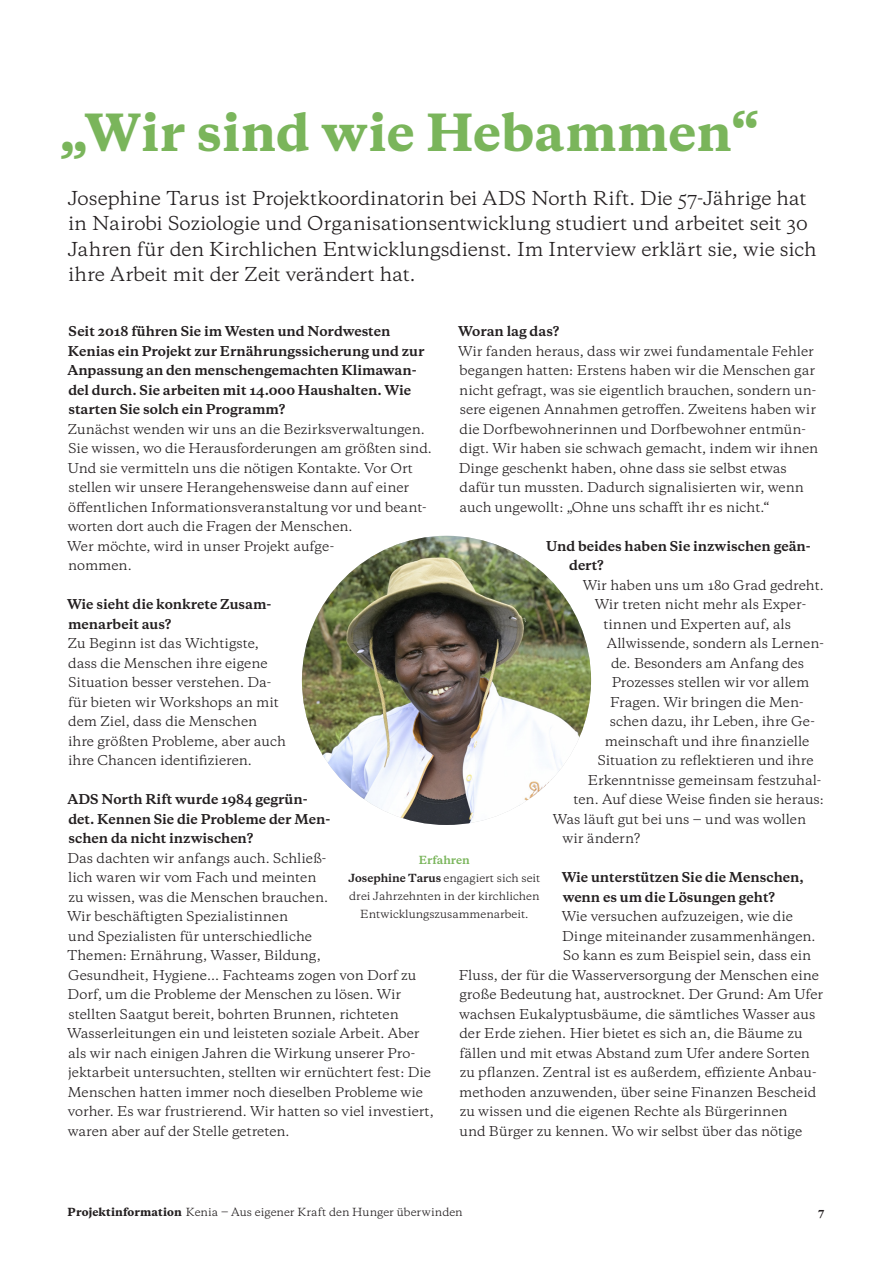
<style>
.page{position:relative;width:893px;height:1263px;background:#fff}
.page>*{position:absolute;margin:0;border:0;box-sizing:border-box;transform-origin:0 0}
.Projektinfo_Überschrift__32pt_ZAB_43pt{font:800 48px "Galaxie Copernicus";letter-spacing:.005em;color:#7ab55b}
.Projektinfo_Einleitungstext_12pt_ZAB_17p{font:18px/25.5px "Galaxie Copernicus";letter-spacing:-.005em;color:#231f20}
.Projektinfo_Fließtext_8_5pt_ZAB_13_pt{font:12.75px/19.5px "Galaxie Copernicus";color:#231f20}
.Projektinfo_Fließtext_8_5pt_ZAB_13_pt-2{font:700 12.75px/19.5px "Galaxie Copernicus";color:#231f20}
.Projektinfo_Bildunterschrift__7pt_ZAB_12{font:10.5px/18px "Galaxie Copernicus";color:#231f20;text-align:center}
.Projektinfo_Bildunterschrift__7pt_ZAB_12-2{font:700 10.5px "Galaxie Copernicus";color:#7ab55b}
.t1{font:700 10.5px "Galaxie Copernicus";color:#231f20}
.s1{font-weight:700}
.s2{font-weight:800}
</style>
<div class="page">
<img style="left:302px;top:536px;width:289px;height:289px;border-radius:145px">
<p class="Projektinfo_Überschrift__32pt_ZAB_43pt" style="left:58px;top:101px;width:704px">„Wir sind wie Hebammen“</p>
<p class="Projektinfo_Einleitungstext_12pt_ZAB_17p" style="left:68px;top:185px;width:750px">Josephine Tarus ist Projektkoordinatorin bei ADS North Rift. Die 57-Jährige hat in Nairobi Soziologie und Organisationsentwicklung studiert und arbeitet seit 30<br>Jahren für den Kirchlichen Entwicklungsdienst. Im Interview erklärt sie, wie sich ihre Arbeit mit der Zeit verändert hat.</p>
<p class="Projektinfo_Fließtext_8_5pt_ZAB_13_pt-2" style="left:67px;top:322px;width:359px">Seit 2018 führen Sie im Westen und Nordwesten Kenias ein Projekt zur Ernährungssicherung und zur Anpassung an den menschengemachten Klimawan&shy;del durch. Sie arbeiten mit 14.000 Haushalten. Wie starten Sie solch ein Programm?</p>
<p class="Projektinfo_Fließtext_8_5pt_ZAB_13_pt" style="left:67px;top:419px;width:366px">Zunächst wenden wir uns an die Bezirksverwaltungen.<br>Sie wissen, wo die Herausforderungen am größten sind.<br>Und sie vermitteln uns die nötigen Kontakte. Vor Ort stellen wir unsere Herangehensweise dann auf einer öffentlichen Informationsveranstaltung vor und beant&shy;worten dort auch die Fragen der Menschen.<br>Wer möchte, wird in unser Projekt aufge-<br>nommen.</p>
<p class="Projektinfo_Fließtext_8_5pt_ZAB_13_pt-2" style="left:67px;top:595px;width:206px">Wie sieht die konkrete Zusam&shy;menarbeit aus?</p>
<p class="Projektinfo_Fließtext_8_5pt_ZAB_13_pt" style="left:68px;top:634px;width:220px">Zu Beginn ist das Wichtigste, dass die Menschen ihre eigene<br>Situation besser verstehen. Da&shy;für bieten wir Workshops an mit dem Ziel, dass die Menschen<br>ihre größten Probleme, aber auch ihre Chancen identifizieren.</p>
<p class="Projektinfo_Fließtext_8_5pt_ZAB_13_pt-2" style="left:67px;top:790px;width:264px">ADS North Rift wurde 1984 gegrün&shy;det. Kennen Sie die Probleme der Men&shy;schen da nicht inzwischen?</p>
<p class="Projektinfo_Fließtext_8_5pt_ZAB_13_pt" style="left:67px;top:848px;width:368px">Das dachten wir anfangs auch. Schließ-<br>lich waren wir vom Fach und meinten<br>zu wissen, was die Menschen brauchen.<br>Wir beschäftigten Spezialistinnen<br>und Spezialisten für unterschiedliche<br>Themen: Ernährung, Wasser, Bildung,<br>Gesundheit, Hygiene... Fachteams zogen von Dorf zu Dorf, um die Probleme der Menschen zu lösen. Wir stellten Saatgut bereit, bohrten Brunnen, richteten Wasserleitungen ein und leisteten soziale Arbeit. Aber als wir nach einigen Jahren die Wirkung unserer Pro&shy;jektarbeit untersuchten, stellten wir ernüchtert fest: Die Menschen hatten immer noch dieselben Probleme wie vorher. Es war frustrierend. Wir hatten so viel investiert, waren aber auf der Stelle getreten.</p>
<p class="Projektinfo_Fließtext_8_5pt_ZAB_13_pt-2" style="left:458px;top:322px;width:103px">Woran lag das?</p>
<p class="Projektinfo_Fließtext_8_5pt_ZAB_13_pt" style="left:458px;top:341px;width:362px">Wir fanden heraus, dass wir zwei fundamentale Fehler begangen hatten: Erstens haben wir die Menschen gar nicht gefragt, was sie eigentlich brauchen, sondern un&shy;sere eigenen Annahmen getroffen. Zweitens haben wir die Dorfbewohnerinnen und Dorfbewohner entmün&shy;digt. Wir haben sie schwach gemacht, indem wir ihnen Dinge geschenkt haben, ohne dass sie selbst etwas dafür tun mussten. Dadurch signalisierten wir, wenn auch ungewollt: „Ohne uns schafft ihr es nicht.“</p>
<p class="Projektinfo_Fließtext_8_5pt_ZAB_13_pt-2" style="left:569px;top:536px;width:243px;text-indent:-23px">Und beides haben Sie inzwischen geän&shy;dert?</p>
<p class="Projektinfo_Fließtext_8_5pt_ZAB_13_pt" style="left:583px;top:575px;width:243px">Wir haben uns um 180 Grad gedreht.</p>
<p class="Projektinfo_Fließtext_8_5pt_ZAB_13_pt" style="left:595px;top:595px;width:213px">Wir treten nicht mehr als Exper-</p>
<p class="Projektinfo_Fließtext_8_5pt_ZAB_13_pt" style="left:603px;top:614px;width:189px">tinnen und Experten auf, als</p>
<p class="Projektinfo_Fließtext_8_5pt_ZAB_13_pt" style="left:607px;top:634px;width:218px">Allwissende, sondern als Lernen-</p>
<p class="Projektinfo_Fließtext_8_5pt_ZAB_13_pt" style="left:611px;top:653px;width:194px">de. Besonders am Anfang des</p>
<p class="Projektinfo_Fließtext_8_5pt_ZAB_13_pt" style="left:612px;top:673px;width:199px">Prozesses stellen wir vor allem</p>
<p class="Projektinfo_Fließtext_8_5pt_ZAB_13_pt" style="left:610px;top:692px;width:195px">Fragen. Wir bringen die Men-</p>
<p class="Projektinfo_Fließtext_8_5pt_ZAB_13_pt" style="left:610px;top:712px;width:207px">schen dazu, ihr Leben, ihre Ge-</p>
<p class="Projektinfo_Fließtext_8_5pt_ZAB_13_pt" style="left:605px;top:731px;width:206px">meinschaft und ihre finanzielle</p>
<p class="Projektinfo_Fließtext_8_5pt_ZAB_13_pt" style="left:598px;top:751px;width:217px">Situation zu reflektieren und ihre</p>
<p class="Projektinfo_Fließtext_8_5pt_ZAB_13_pt" style="left:588px;top:770px;width:235px">Erkenntnisse gemeinsam festzuhal-</p>
<p class="Projektinfo_Fließtext_8_5pt_ZAB_13_pt" style="left:573px;top:790px;width:252px">ten. Auf diese Weise finden sie heraus:</p>
<p class="Projektinfo_Fließtext_8_5pt_ZAB_13_pt" style="left:553px;top:809px;width:255px">Was läuft gut bei uns ‒ und was wollen</p>
<p class="Projektinfo_Fließtext_8_5pt_ZAB_13_pt" style="left:562px;top:829px;width:79px">wir ändern?</p>
<p class="Projektinfo_Fließtext_8_5pt_ZAB_13_pt-2" style="left:562px;top:868px;width:244px">Wie unterstützen Sie die Menschen, wenn es um die Lösungen geht?</p>
<p class="Projektinfo_Fließtext_8_5pt_ZAB_13_pt" style="left:562px;top:907px;width:233px">Wie versuchen aufzuzeigen, wie die</p>
<p class="Projektinfo_Fließtext_8_5pt_ZAB_13_pt" style="left:562px;top:926px;width:255px">Dinge miteinander zusammenhängen.</p>
<p class="Projektinfo_Fließtext_8_5pt_ZAB_13_pt" style="left:563px;top:946px;width:250px">So kann es zum Beispiel sein, dass ein</p>
<p class="Projektinfo_Fließtext_8_5pt_ZAB_13_pt" style="left:459px;top:965px;width:362px">Fluss, der für die Wasserversorgung der Menschen eine</p>
<p class="Projektinfo_Fließtext_8_5pt_ZAB_13_pt" style="left:459px;top:985px;width:365px">große Bedeutung hat, austrocknet. Der Grund: Am Ufer</p>
<p class="Projektinfo_Fließtext_8_5pt_ZAB_13_pt" style="left:459px;top:1004px;width:358px">wachsen Eukalyptusbäume, die sämtliches Wasser aus</p>
<p class="Projektinfo_Fließtext_8_5pt_ZAB_13_pt" style="left:459px;top:1024px;width:345px">der Erde ziehen. Hier bietet es sich an, die Bäume zu</p>
<p class="Projektinfo_Fließtext_8_5pt_ZAB_13_pt" style="left:459px;top:1043px;width:352px">fällen und mit etwas Abstand zum Ufer andere Sorten</p>
<p class="Projektinfo_Fließtext_8_5pt_ZAB_13_pt" style="left:460px;top:1063px;width:358px">zu pflanzen. Zentral ist es außerdem, effiziente Anbau-</p>
<p class="Projektinfo_Fließtext_8_5pt_ZAB_13_pt" style="left:459px;top:1082px;width:358px">methoden anzuwenden, über seine Finanzen Bescheid</p>
<p class="Projektinfo_Fließtext_8_5pt_ZAB_13_pt" style="left:460px;top:1102px;width:329px">zu wissen und die eigenen Rechte als Bürgerinnen</p>
<p class="Projektinfo_Fließtext_8_5pt_ZAB_13_pt" style="left:459px;top:1121px;width:344px">und Bürger zu kennen. Wo wir selbst über das nötige</p>
<p class="Projektinfo_Bildunterschrift__7pt_ZAB_12-2" style="left:419px;top:853px;width:53px">Erfahren</p>
<p class="Projektinfo_Bildunterschrift__7pt_ZAB_12" style="left:348px;top:869px;width:194px"><span class="s1">Josephine Tarus</span> engagiert sich seit drei Jahrzehnten in der kirchlichen<br>Entwicklungszusammenarbeit.</p>
<p class="Projektinfo_Bildunterschrift__7pt_ZAB_12" style="left:68px;top:1203px;width:397px"><span class="s2">Projektinformation</span> Kenia ‒ Aus eigener Kraft den Hunger überwinden</p>
<p class="t1" style="left:818px;top:1205px;width:8px">7</p>
</div>
